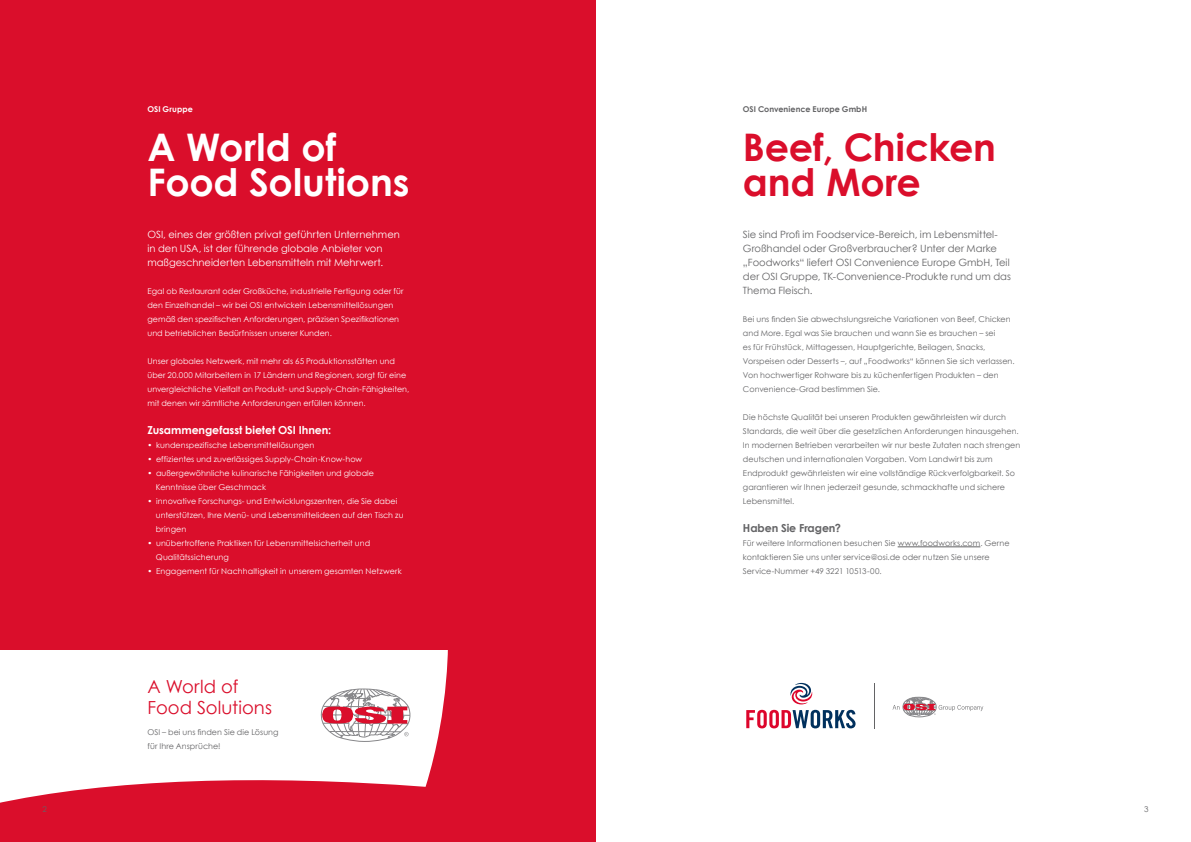
<style>
.page{position:relative;width:1191px;height:842px;background:#fff}
.page>*{position:absolute;margin:0;border:0;box-sizing:border-box;transform-origin:0 0}
.t1{font:700 38px/35px "Century Gothic";color:#fff}
.t2{font:700 38px/35px "Century Gothic";letter-spacing:-.005em;color:#da0e2b}
.t3{font:18px/21px "Century Gothic";letter-spacing:.005em;color:#da0e2b}
.t4{font:700 11px "Century Gothic";letter-spacing:-.005em;color:#fff}
.t5{font:700 11px "Century Gothic";letter-spacing:-.01em;color:#636365}
.t6{font:10px/14px "Century Gothic";letter-spacing:-.005em;color:#636365}
.t7{font:10px/14px "Century Gothic";letter-spacing:-.005em;color:#fff}
.t8{font:8px/14px "Century Gothic";letter-spacing:.005em;color:#636365}
.t9{font:8px/14px "Century Gothic";letter-spacing:.005em;color:#fff}
.t10{font:700 8px "Century Gothic";letter-spacing:.005em;color:#636365}
.t11{font:700 8px "Century Gothic";letter-spacing:.005em;color:#fff}
</style>
<div class="page">
<div style="left:0;top:0;width:595px;height:842px;background:#da0e2b"></div>
<svg style="left:0;top:650px;width:448px;height:153px;fill:#fff"></svg>
<svg style="left:892px;top:697px;width:91px;height:20px"></svg>
<svg style="left:746px;top:682px;width:109px;height:46px"></svg>
<hr style="left:874px;top:683px;width:1px;height:46px;background:#636365">
<hr style="left:897px;top:547px;width:83px;height:1px;background:#636365">
<svg style="left:320px;top:689px;width:90px;height:53px"></svg>
<p class="t11" style="left:147px;top:103px;width:47px">OSI Gruppe</p>
<h1 class="t1" style="left:147px;top:128px;width:263px">A World of<br>Food Solutions</h1>
<p class="t7" style="left:147px;top:227px;width:254px">OSI, eines der größten privat geführten Unternehmen in den USA, ist der führende globale Anbieter von maßgeschneiderten Lebensmitteln mit Mehrwert.</p>
<p class="t9" style="left:147px;top:284px;width:257px">Egal ob Restaurant oder Großküche, industrielle Fertigung oder für den Einzelhandel – wir bei OSI entwickeln Lebensmittellösungen gemäß den spezifischen Anforderungen, präzisen Spezifikationen und betrieblichen Bedürfnissen unserer Kunden.</p>
<p class="t9" style="left:147px;top:354px;width:263px">Unser globales Netzwerk, mit mehr als 65 Produktionsstätten und über 20.000 Mitarbeitern in 17 Ländern und Regionen, sorgt für eine unvergleichliche Vielfalt an Produkt- und Supply-Chain-Fähigkeiten, mit denen wir sämtliche Anforderungen erfüllen können.</p>
<h3 class="t4" style="left:147px;top:422px;width:185px">Zusammengefasst bietet OSI Ihnen:</h3>
<p class="t9" style="left:147px;top:438px;width:168px">• kundenspezifische Lebensmittellösungen</p>
<p class="t9" style="left:147px;top:452px;width:216px">• effizientes und zuverlässiges Supply-Chain-Know-how</p>
<p class="t9" style="left:156px;top:466px;width:220px;text-indent:-9px">• außergewöhnliche kulinarische Fähigkeiten und globale<br>Kenntnisse über Geschmack</p>
<p class="t9" style="left:156px;top:494px;width:249px;text-indent:-9px">• innovative Forschungs- und Entwicklungszentren, die Sie dabei unterstützen, Ihre Menü- und Lebensmittelideen auf den Tisch zu bringen</p>
<p class="t9" style="left:156px;top:536px;width:216px;text-indent:-9px">• unübertroffene Praktiken für Lebensmittelsicherheit und<br>Qualitätssicherung</p>
<p class="t9" style="left:147px;top:564px;width:256px">• Engagement für Nachhaltigkeit in unserem gesamten Netzwerk</p>
<h2 class="t3" style="left:147px;top:676px;width:126px">A World of<br>Food Solutions</h2>
<p class="t8" style="left:147px;top:725px;width:133px">OSI – bei uns finden Sie die Lösung für Ihre Ansprüche!</p>
<p class="t10" style="left:743px;top:103px;width:126px">OSI Convenience Europe GmbH</p>
<h1 class="t2" style="left:743px;top:128px;width:254px">Beef, Chicken and More</h1>
<p class="t6" style="left:743px;top:227px;width:269px">Sie sind Profi im Foodservice-Bereich, im Lebensmittel-Großhandel oder Großverbraucher? Unter der Marke „Foodworks“ liefert OSI Convenience Europe GmbH, Teil der OSI Gruppe, TK-Convenience-Produkte rund um das Thema Fleisch.</p>
<p class="t8" style="left:743px;top:312px;width:273px">Bei uns finden Sie abwechslungsreiche Variationen von Beef, Chicken and More. Egal was Sie brauchen und wann Sie es brauchen – sei<br>es für Frühstück, Mittagessen, Hauptgerichte, Beilagen, Snacks, Vorspeisen oder Desserts –, auf „Foodworks“ können Sie sich verlassen.<br>Von hochwertiger Rohware bis zu küchenfertigen Produkten – den Convenience-Grad bestimmen Sie.</p>
<p class="t8" style="left:743px;top:410px;width:279px">Die höchste Qualität bei unseren Produkten gewährleisten wir durch Standards, die weit über die gesetzlichen Anforderungen hinausgehen.<br>In modernen Betrieben verarbeiten wir nur beste Zutaten nach strengen deutschen und internationalen Vorgaben. Vom Landwirt bis zum Endprodukt gewährleisten wir eine vollständige Rückverfolgbarkeit. So garantieren wir Ihnen jederzeit gesunde, schmackhafte und sichere Lebensmittel.</p>
<h3 class="t5" style="left:743px;top:520px;width:100px">Haben Sie Fragen?</h3>
<p class="t8" style="left:743px;top:536px;width:268px">Für weitere Informationen besuchen Sie www.foodworks.com. Gerne kontaktieren Sie uns unter service@osi.de oder nutzen Sie unsere<br>Service-Nummer +49 3221 10513-00.</p>
<p class="t8" style="left:43px;top:802px;width:6px">2</p>
<p class="t8" style="left:1144px;top:802px;width:6px">3</p>
</div>
